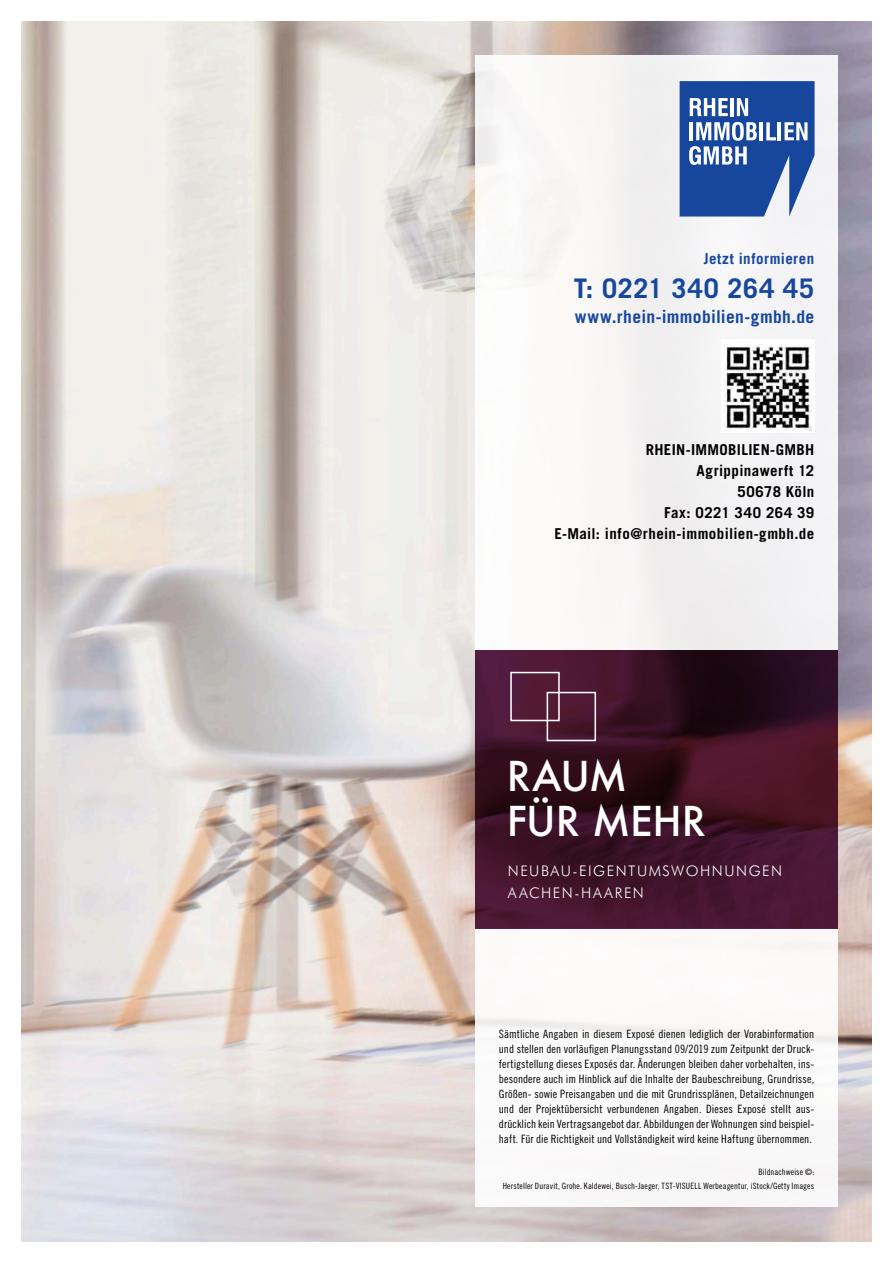
<style>
.page{position:relative;width:893px;height:1263px;background:#fff}
.page>*{position:absolute;margin:0;border:0;box-sizing:border-box;transform-origin:0 0}
.t1{font:500 40.05px "Futura";letter-spacing:-.01em;color:#fff}
.t2{font:700 27px "Trade Gothic LT Std";letter-spacing:.035em;color:#16479d}
.t3{font:700 17.55px "Trade Gothic LT Std";letter-spacing:.02em;color:#16479d}
.t4{font:700 15px "Trade Gothic LT Std";letter-spacing:.025em;color:#000}
.t5{font:700 15px "Trade Gothic LT Std";letter-spacing:.035em;color:#16479d}
.t6{font:300 14.7px "Futura BT";letter-spacing:.105em;color:#fff}
.t7{font:11.55px/15px "Trade Gothic LT Std Cn 18";letter-spacing:.005em;color:#000;text-align:justify}
.t8{font:8.7px "Trade Gothic LT Std Cn 18";letter-spacing:.015em;color:#000}
</style>
<div class="page">
<img style="left:21px;top:21px;width:851px;height:1221px">
<div style="left:475px;top:55px;width:363px;height:595px;background:#f6f4f5"></div>
<div style="left:475px;top:929px;width:363px;height:278px;background:#fff"></div>
<div style="left:721px;top:339px;width:94px;height:94px;background:#fff"></div>
<img style="left:725px;top:345px;width:86px;height:86px">
<svg style="left:475px;top:650px;width:363px;height:279px;background:#3e1227"></svg>
<svg style="left:680px;top:81px;width:135px;height:136px"></svg>
<div style="left:510px;top:672px;width:50px;height:49px;border:2px solid #fff"></div>
<div style="left:547px;top:692px;width:49px;height:49px;border:2px solid #fff"></div>
<p class="t5" style="left:704px;top:249px;width:112px">Jetzt informieren</p>
<p class="t2" style="left:574px;top:272px;width:242px">T: 0221 340 264 45</p>
<p class="t3" style="left:575px;top:306px;width:241px">www.rhein-immobilien-gmbh.de</p>
<p class="t4" style="left:646px;top:441px;width:170px">RHEIN-IMMOBILIEN-GMBH</p>
<p class="t4" style="left:697px;top:462px;width:119px">Agrippinawerft 12</p>
<p class="t4" style="left:737px;top:483px;width:78px">50678 Köln</p>
<p class="t4" style="left:664px;top:504px;width:152px">Fax: 0221 340 264 39</p>
<p class="t4" style="left:554px;top:525px;width:261px">E-Mail: info@rhein-immobilien-gmbh.de</p>
<p class="t1" style="left:507px;top:749px;width:122px">RAUM</p>
<p class="t1" style="left:507px;top:794px;width:201px">FÜR MEHR</p>
<p class="t6" style="left:508px;top:862px;width:276px">NEUBAU-EIGENTUMSWOHNUNGEN</p>
<p class="t6" style="left:508px;top:883px;width:137px">AACHEN-HAAREN</p>
<p class="t7" style="left:499px;top:1026px;width:317px">Sämtliche Angaben in diesem Exposé dienen lediglich der Vorabinformation und stellen den vorläufigen Planungsstand 09/2019 zum Zeitpunkt der Druck&shy;fertigstellung dieses Exposés dar. Änderungen bleiben daher vorbehalten, ins&shy;besondere auch im Hinblick auf die Inhalte der Baubeschreibung, Grundrisse, Größen- sowie Preisangaben und die mit Grundrissplänen, Detailzeichnungen und der Projektübersicht verbundenen Angaben. Dieses Exposé stellt aus&shy;drücklich kein Vertragsangebot dar. Abbildungen der Wohnungen sind beispiel&shy;haft. Für die Richtigkeit und Vollständigkeit wird keine Haftung übernommen.</p>
<p class="t8" style="left:758px;top:1167px;width:57px">Bildnachweise ©:</p>
<p class="t8" style="left:503px;top:1180px;width:313px">Hersteller Duravit, Grohe. Kaldewei, Busch-Jaeger, TST-VISUELL Werbeagentur, iStock/Getty Images</p>
</div>
